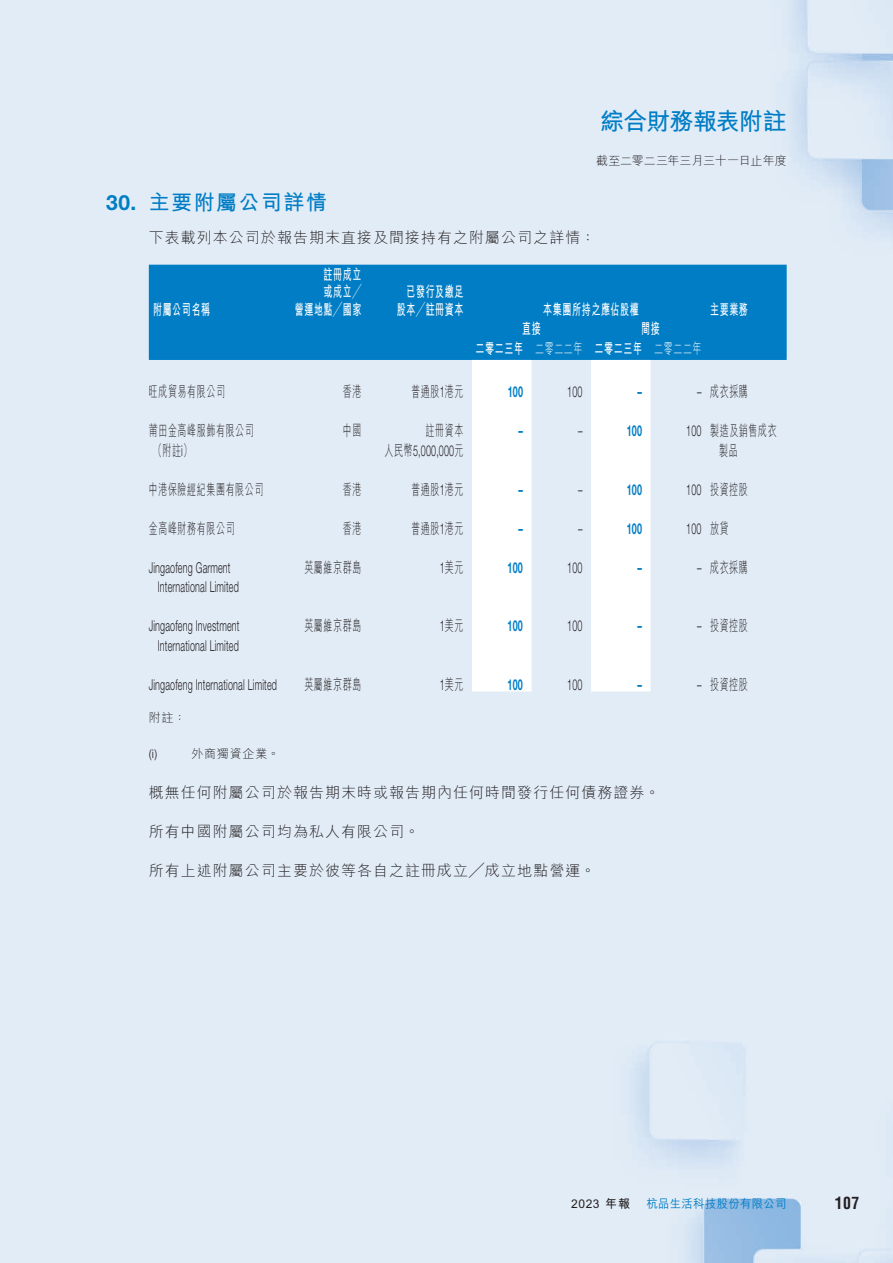
<style>
.page{position:relative;width:893px;height:1263px;background:#fff}
.page>*{position:absolute;margin:0;border:0;box-sizing:border-box;transform-origin:0 0}
.t1{font:700 24px "M Hei HK";letter-spacing:-.03em;color:#007dc5}
.t2{font:700 21px "M Hei HK";letter-spacing:.07em;color:#007dc5}
.t3{font:700 condensed 16.5px "Helvetica LT Std";color:#231f20;scale:.95 1}
.t4{font:300 15px/19.5px "M Hei HK";letter-spacing:.07em;color:#231f20;scale:.6 1}
.t5{font:300 15px/19.5px "Helvetica Neue LT Std";letter-spacing:.02em;color:#231f20;scale:.6 1}
.t6{font:300 15px "M Hei HK";letter-spacing:.07em;color:#231f20}
.t7{font:700 15px/17.2px "M Hei HK";letter-spacing:.07em;color:#fff;text-align:right;scale:.6 1}
.t8{font:700 15px "Helvetica Neue LT Std";letter-spacing:.02em;color:#007dc5;scale:.6 1}
.t9{font:300 12px "M Hei HK";letter-spacing:-.015em;color:#231f20}
.t10{font:500 12px "M Hei HK";letter-spacing:.03em;color:#007dc5;scale:.95 1}
.t11{font:300 12px "M Hei HK";letter-spacing:.005em;color:#231f20}
.t12{font:700 12px "M Hei HK";letter-spacing:.05em;color:#231f20}
.t13{font:300 12px "Helvetica Neue LT Std";color:#231f20}
.s1{font-family:"Helvetica Neue LT Std"}
.s2{font-weight:300}
.s3{font-family:"M Hei HK"}
</style>
<div class="page">
<div style="left:149px;top:265px;width:638px;height:95px;background:#007dc5"></div>
<svg style="left:531px;top:360px;width:120px;height:331px"></svg>
<h1 class="t1" style="left:600px;top:104px;width:188px">綜合財務報表附註</h1>
<p class="t9" style="left:596px;top:152px;width:192px">截至二零二三年三月三十一日止年度</p>
<h2 class="t2" style="left:106px;top:187px;width:222px"><span class="s1">30.</span> 主要附屬公司詳情</h2>
<p class="t6" style="left:149px;top:227px;width:448px">下表載列本公司於報告期末直接及間接持有之附屬公司之詳情：</p>
<p class="t7" style="left:153px;top:299px;width:97px">附屬公司名稱</p>
<p class="t7" style="left:295px;top:265px;width:113px">註冊成立<br>或成立╱<br>營運地點╱國家</p>
<p class="t7" style="left:397px;top:282px;width:113px">已發行及繳足股本╱註冊資本</p>
<p class="t7" style="left:543px;top:299px;width:161px">本集團所持之應佔股權</p>
<p class="t7" style="left:710px;top:299px;width:65px">主要業務</p>
<p class="t7" style="left:476px;top:318px;width:378px;line-height:19.5px;text-align:left;text-indent:166px">間接<br>二零二三年 <span class="s2">二零二二年</span> 二零二三年 <span class="s2">二零二二年</span></p>
<p class="t7" style="left:522px;top:319px;width:33px">直接</p>
<p class="t4" style="left:149px;top:381px;width:129px">旺成貿易有限公司</p>
<p class="t4" style="left:343px;top:381px;width:33px">香港</p>
<p class="t4" style="left:411px;top:381px;width:88px">普通股<span class="s1">1</span>港元</p>
<p class="t8" style="left:508px;top:382px;width:27px">100</p>
<p class="t5" style="left:567px;top:382px;width:27px">100</p>
<p class="t8" style="left:638px;top:382px;width:9px">–</p>
<p class="t4" style="left:697px;top:381px;width:86px"><span class="s1">–</span> 成衣採購</p>
<p class="t4" style="left:153px;top:420px;width:169px;text-indent:-4px">莆田金高峰服飾有限公司（附註<span class="s1">i</span>）</p>
<p class="t4" style="left:343px;top:420px;width:33px">中國</p>
<p class="t4" style="left:426px;top:420px;width:65px">註冊資本</p>
<p class="t8" style="left:518px;top:421px;width:9px">–</p>
<p class="t5" style="left:578px;top:421px;width:9px">–</p>
<p class="t8" style="left:627px;top:421px;width:27px">100</p>
<p class="t4" style="left:686px;top:420px;width:152px;text-align:center"><span class="s1">100</span> 製造及銷售成衣製品</p>
<p class="t5" style="left:385px;top:440px;width:133px"><span class="s3">人民幣</span>5,000,000<span class="s3">元</span></p>
<p class="t4" style="left:149px;top:479px;width:193px">中港保險經紀集團有限公司</p>
<p class="t4" style="left:343px;top:479px;width:33px">香港</p>
<p class="t4" style="left:411px;top:479px;width:88px">普通股<span class="s1">1</span>港元</p>
<p class="t8" style="left:518px;top:480px;width:9px">–</p>
<p class="t5" style="left:578px;top:479px;width:9px">–</p>
<p class="t8" style="left:627px;top:480px;width:27px">100</p>
<p class="t4" style="left:686px;top:479px;width:104px"><span class="s1">100</span> 投資控股</p>
<p class="t4" style="left:149px;top:518px;width:145px">金高峰財務有限公司</p>
<p class="t4" style="left:343px;top:518px;width:33px">香港</p>
<p class="t4" style="left:411px;top:518px;width:88px">普通股<span class="s1">1</span>港元</p>
<p class="t8" style="left:518px;top:519px;width:9px">–</p>
<p class="t5" style="left:578px;top:518px;width:9px">–</p>
<p class="t8" style="left:627px;top:519px;width:27px">100</p>
<p class="t5" style="left:686px;top:518px;width:72px">100 <span class="s3">放貸</span></p>
<p class="t5" style="left:158px;top:557px;width:137px;text-indent:-9px">Jingaofeng Garment<br>International Limited</p>
<p class="t4" style="left:304px;top:557px;width:97px">英屬維京群島</p>
<p class="t4" style="left:440px;top:557px;width:41px"><span class="s1">1</span>美元</p>
<p class="t8" style="left:508px;top:558px;width:27px">100</p>
<p class="t5" style="left:567px;top:557px;width:27px">100</p>
<p class="t8" style="left:637px;top:558px;width:9px">–</p>
<p class="t4" style="left:697px;top:557px;width:86px"><span class="s1">–</span> 成衣採購</p>
<p class="t5" style="left:149px;top:616px;width:153px;text-align:center">Jingaofeng Investment<br>International Limited</p>
<p class="t4" style="left:304px;top:615px;width:97px">英屬維京群島</p>
<p class="t4" style="left:440px;top:615px;width:41px"><span class="s1">1</span>美元</p>
<p class="t8" style="left:508px;top:616px;width:27px">100</p>
<p class="t5" style="left:567px;top:616px;width:27px">100</p>
<p class="t8" style="left:637px;top:616px;width:9px">–</p>
<p class="t4" style="left:697px;top:615px;width:86px"><span class="s1">–</span> 投資控股</p>
<p class="t5" style="left:149px;top:674px;width:215px">Jingaofeng International Limited</p>
<p class="t4" style="left:304px;top:674px;width:97px">英屬維京群島</p>
<p class="t4" style="left:440px;top:674px;width:41px"><span class="s1">1</span>美元</p>
<p class="t8" style="left:508px;top:675px;width:27px">100</p>
<p class="t5" style="left:567px;top:674px;width:27px">100</p>
<p class="t8" style="left:637px;top:675px;width:9px">–</p>
<p class="t4" style="left:697px;top:674px;width:86px"><span class="s1">–</span> 投資控股</p>
<p class="t11" style="left:149px;top:709px;width:39px">附註：</p>
<p class="t13" style="left:149px;top:746px;width:10px">(i)</p>
<p class="t11" style="left:191px;top:745px;width:90px">外商獨資企業。</p>
<p class="t6" style="left:149px;top:782px;width:512px">概無任何附屬公司於報告期末時或報告期內任何時間發行任何債務證券。</p>
<p class="t6" style="left:149px;top:821px;width:272px">所有中國附屬公司均為私人有限公司。</p>
<p class="t6" style="left:149px;top:860px;width:448px">所有上述附屬公司主要於彼等各自之註冊成立╱成立地點營運。</p>
<p class="t12" style="left:571px;top:1195px;width:60px">2023 年報</p>
<p class="t10" style="left:646px;top:1195px;width:149px">杭品生活科技股份有限公司</p>
<p class="t3" style="left:835px;top:1193px;width:27px">107</p>
</div>
